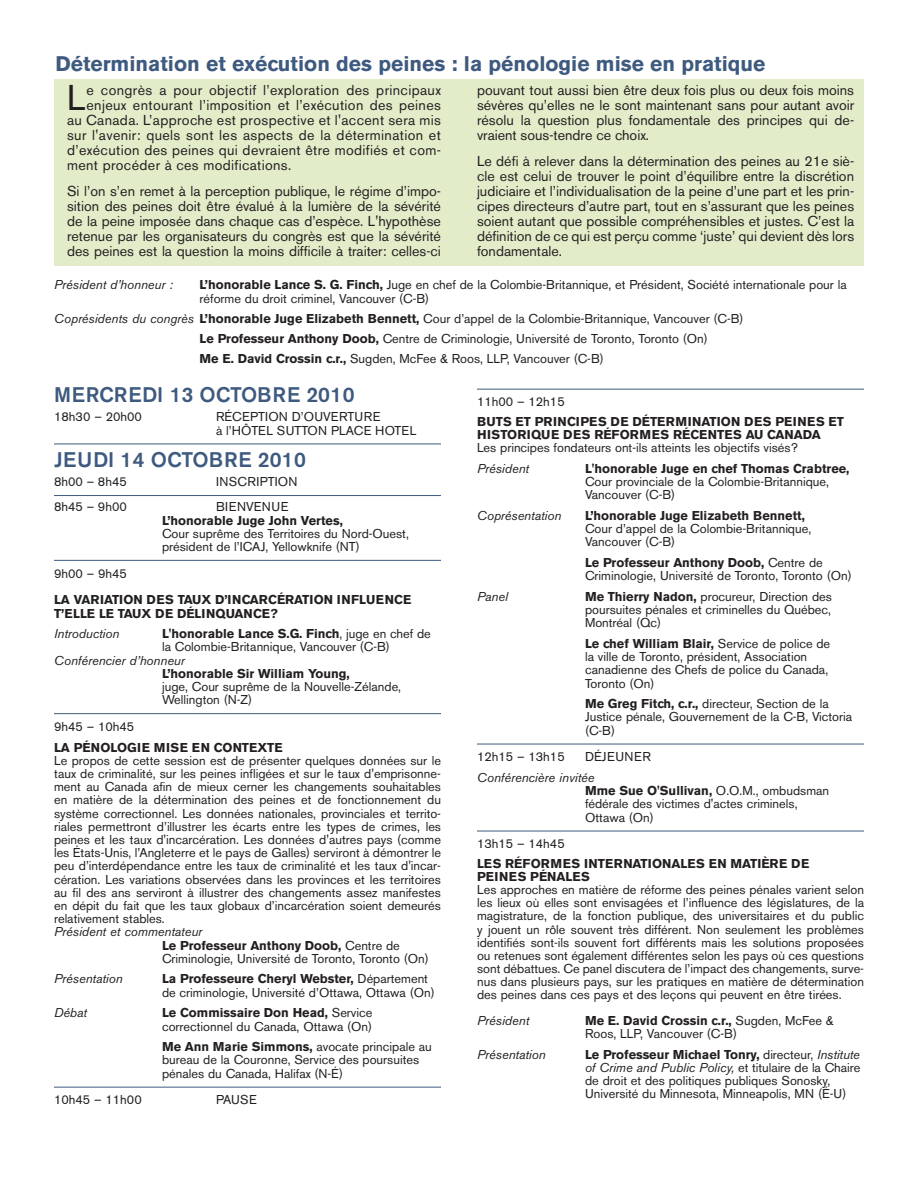
<style>
.page{position:relative;width:918px;height:1188px;background:#fff}
.page>*{position:absolute;margin:0;border:0;box-sizing:border-box;transform-origin:0 0}
.t1{font:35.55px "Akzidenz Grotesk BE";color:#231f20}
.t2{font:700 21px "Akzidenz Grotesk BE";color:#3e5a7f}
.t3{font:500 21px "Akzidenz Grotesk BE";letter-spacing:.02em;color:#3e5a7f}
.t4{font:14.25px/15px "Akzidenz Grotesk BE";letter-spacing:.025em;color:#231f20;text-align:justify}
.t5{font:12.75px/13.2px "Akzidenz Grotesk BE";color:#231f20}
.t6{font:700 12.75px/13.2px "Akzidenz Grotesk BE";color:#231f20}
.t7{font:italic 12.75px "Akzidenz Grotesk BE";color:#231f20}
.t8{font:12.75px "Akzidenz Grotesk BE";letter-spacing:.04em;color:#231f20}
.s1{font-weight:700}
.s2{font-style:italic}
</style>
<div class="page">
<div style="left:54px;top:79px;width:810px;height:187px;background:#e3ecc9"></div>
<hr style="left:54px;top:444px;width:387px;height:1px;background:#3e5a7f">
<hr style="left:54px;top:495px;width:387px;height:1px;background:#3e5a7f">
<hr style="left:54px;top:560px;width:387px;height:1px;background:#3e5a7f">
<hr style="left:54px;top:713px;width:387px;height:1px;background:#3e5a7f">
<hr style="left:54px;top:1087px;width:387px;height:1px;background:#3e5a7f">
<hr style="left:477px;top:389px;width:387px;height:1px;background:#3e5a7f">
<hr style="left:477px;top:744px;width:387px;height:1px;background:#3e5a7f">
<hr style="left:477px;top:831px;width:387px;height:1px;background:#3e5a7f">
<h2 class="t2" style="left:56px;top:52px;width:711px">Détermination et exécution des peines : la pénologie mise en pratique</h2>
<h1 class="t1" style="left:67px;top:77px;width:20px">L</h1>
<p class="t4" style="left:86px;top:83px;width:356px">e congrès a pour objectif l’exploration des principaux</p>
<p class="t4" style="left:86px;top:98px;width:356px">enjeux entourant l’imposition et l’exécution des peines</p>
<p class="t4" style="left:67px;top:113px;width:375px">au Canada. L’approche est prospective et l'accent sera mis</p>
<p class="t4" style="left:67px;top:128px;width:375px">sur l'avenir: quels sont les aspects de la détermination et</p>
<p class="t4" style="left:67px;top:143px;width:375px">d’exécution des peines qui devraient être modifiés et com-</p>
<p class="t4" style="left:67px;top:158px;width:226px">ment procéder à ces modifications.</p>
<p class="t4" style="left:67px;top:183px;width:375px">Si l’on s’en remet à la perception publique, le régime d’impo&shy;sition des peines doit être évalué à la lumière de la sévérité de la peine imposée dans chaque cas d’espèce. L'hypothèse retenue par les organisateurs du congrès est que la sévérité des peines est la question la moins difficile à traiter: celles-ci</p>
<p class="t4" style="left:477px;top:83px;width:379px">pouvant tout aussi bien être deux fois plus ou deux fois moins sévères qu’elles ne le sont maintenant sans pour autant avoir résolu la question plus fondamentale des principes qui de&shy;vraient sous-tendre ce choix.</p>
<p class="t4" style="left:477px;top:154px;width:379px">Le défi à relever dans la détermination des peines au 21e siè&shy;cle est celui de trouver le point d’équilibre entre la discrétion judiciaire et l’individualisation de la peine d’une part et les prin&shy;cipes directeurs d’autre part, tout en s’assurant que les peines soient autant que possible compréhensibles et justes. C’est la définition de ce qui est perçu comme ‘juste’ qui devient dès lors fondamentale.</p>
<p class="t7" style="left:54px;top:277px;width:120px">Président d’honneur :</p>
<p class="t5" style="left:200px;top:277px;width:649px;line-height:14.2px"><span class="s1">L’honorable Lance S. G. Finch,</span> Juge en chef de la Colombie-Britannique, et Président, Société internationale pour la réforme du droit criminel, Vancouver (C-B)</p>
<p class="t5" style="left:200px;top:309px;width:546px;line-height:19.8px;text-indent:-146px"><span class="s2">Coprésidents du congrès</span> <span class="s1">L’honorable Juge Elizabeth Bennett,</span> Cour d’appel de la Colombie-Britannique, Vancouver (C-B)<br><span class="s1">Le Professeur Anthony Doob,</span> Centre de Criminologie, Université de Toronto, Toronto (On)<br><span class="s1">Me E. David Crossin c.r.,</span> Sugden, McFee &amp; Roos, LLP, Vancouver (C-B)</p>
<h2 class="t3" style="left:54px;top:382px;width:302px">MERCREDI 13 OCTOBRE 2010</h2>
<p class="t5" style="left:54px;top:410px;width:90px">18h30 – 20h00</p>
<p class="t5" style="left:216px;top:410px;width:202px">RÉCEPTION D’OUVERTURE<br>à l’HÔTEL SUTTON PLACE HOTEL</p>
<h2 class="t3" style="left:54px;top:447px;width:253px">JEUDI 14 OCTOBRE 2010</h2>
<p class="t5" style="left:54px;top:475px;width:74px">8h00 – 8h45</p>
<p class="t5" style="left:216px;top:475px;width:13px">Inscription</p>
<p class="t5" style="left:54px;top:500px;width:74px">8h45 – 9h00</p>
<p class="t5" style="left:216px;top:500px;width:19px">Bienvenue</p>
<p class="t6" style="left:162px;top:514px;width:182px">L’honorable Juge John Vertes,</p>
<p class="t5" style="left:162px;top:527px;width:248px">Cour suprême des Territoires du Nord-Ouest, président de l’ICAJ, Yellowknife (NT)</p>
<p class="t5" style="left:54px;top:567px;width:74px">9h00 – 9h45</p>
<p class="t6" style="left:54px;top:593px;width:359px">LA VARIATION DES TAUX D’INCARCÉRATION INFLUENCE<br>T’ELLE LE TAUX DE DÉLINQUANCE?</p>
<p class="t7" style="left:54px;top:626px;width:67px">Introduction</p>
<p class="t5" style="left:162px;top:627px;width:270px"><span class="s1">L'honorable Lance S.G. Finch</span>, juge en chef de la Colombie-Britannique, Vancouver (C-B)</p>
<p class="t7" style="left:54px;top:653px;width:132px">Conférencier d’honneur</p>
<p class="t6" style="left:162px;top:667px;width:189px">L’honorable Sir William Young,</p>
<p class="t5" style="left:162px;top:680px;width:241px">juge, Cour suprême de la Nouvelle-Zélande,<br>Wellington (N-Z)</p>
<p class="t5" style="left:54px;top:720px;width:82px">9h45 – 10h45</p>
<p class="t6" style="left:54px;top:741px;width:230px">LA PÉNOLOGIE MISE EN CONTEXTE</p>
<p class="t5" style="left:54px;top:754px;width:389px;text-align:justify">Le propos de cette session est de présenter quelques données sur le taux de criminalité, sur les peines infligées et sur le taux d'emprisonne&shy;ment au Canada afin de mieux cerner les changements souhaitables en matière de la détermination des peines et de fonctionnement du système correctionnel. Les données nationales, provinciales et territo&shy;riales permettront d’illustrer les écarts entre les types de crimes, les peines et les taux d'incarcération. Les données d'autres pays (comme les États-Unis, l’Angleterre et le pays de Galles) serviront à démontrer le peu d’interdépendance entre les taux de criminalité et les taux d'incar&shy;cération. Les variations observées dans les provinces et les territoires au fil des ans serviront à illustrer des changements assez manifestes en dépit du fait que les taux globaux d’incarcération soient demeurés relativement stables.</p>
<p class="t5" style="left:162px;top:925px;width:268px;text-indent:-108px"><span class="s2">Président et commentateur<br></span><span class="s1">Le Professeur Anthony Doob,</span> Centre de<br>Criminologie, Université de Toronto, Toronto (On)</p>
<p class="t7" style="left:54px;top:971px;width:70px">Présentation</p>
<p class="t5" style="left:162px;top:972px;width:274px"><span class="s1">La Professeure Cheryl Webster,</span> Département de criminologie, Université d’Ottawa, Ottawa (On)</p>
<p class="t7" style="left:54px;top:1005px;width:34px">Débat</p>
<p class="t5" style="left:162px;top:1006px;width:212px"><span class="s1">Le Commissaire Don Head,</span> Service correctionnel du Canada, Ottawa (On)</p>
<p class="t5" style="left:162px;top:1040px;width:271px"><span class="s1">Me Ann Marie Simmons,</span> avocate principale au bureau de la Couronne, Service des poursuites pénales du Canada, Halifax (N-É)</p>
<p class="t5" style="left:54px;top:1093px;width:89px">10h45 – 11h00</p>
<p class="t5" style="left:216px;top:1093px;width:42px">PAUSE</p>
<p class="t5" style="left:477px;top:395px;width:89px">11h00 – 12h15</p>
<p class="t6" style="left:477px;top:415px;width:368px">BUTS ET PRINCIPES DE DÉTERMINATION DES PEINES ET<br>HISTORIQUE DES RÉFORMES RÉCENTES AU CANADA</p>
<p class="t5" style="left:477px;top:441px;width:322px">Les principes fondateurs ont-ils atteints les objectifs visés?</p>
<p class="t7" style="left:477px;top:461px;width:54px">Président</p>
<p class="t6" style="left:585px;top:462px;width:266px">L'honorable Juge en chef Thomas Crabtree,</p>
<p class="t5" style="left:585px;top:475px;width:246px">Cour provinciale de la Colombie-Britannique,<br>Vancouver (C-B)</p>
<p class="t7" style="left:477px;top:508px;width:86px">Coprésentation</p>
<p class="t6" style="left:585px;top:509px;width:221px">L’honorable Juge Elizabeth Bennett,</p>
<p class="t5" style="left:585px;top:522px;width:228px">Cour d’appel de la Colombie-Britannique,<br>Vancouver (C-B)</p>
<p class="t5" style="left:585px;top:556px;width:268px"><span class="s1">Le Professeur Anthony Doob,</span> Centre de<br>Criminologie, Université de Toronto, Toronto (On)</p>
<p class="t7" style="left:477px;top:589px;width:33px">Panel</p>
<p class="t5" style="left:585px;top:590px;width:248px;text-align:justify"><span class="s1">Me Thierry Nadon,</span> procureur, Direction des poursuites pénales et criminelles du Québec, Montréal (Qc)</p>
<p class="t5" style="left:585px;top:637px;width:247px"><span class="s1">Le chef William Blair,</span> Service de police de la ville de Toronto, président, Association canadienne des Chefs de police du Canada, Toronto (On)</p>
<p class="t5" style="left:585px;top:697px;width:269px"><span class="s1">Me Greg Fitch, c.r.,</span> directeur, Section de la<br>Justice pénale, Gouvernement de la C-B, Victoria (C-B)</p>
<p class="t5" style="left:477px;top:750px;width:89px">12h15 – 13h15</p>
<p class="t8" style="left:585px;top:749px;width:67px">DÉJEUNER</p>
<p class="t5" style="left:585px;top:771px;width:246px;text-indent:-108px"><span class="s2">Conférencière invitée<br></span><span class="s1">Mme Sue O'Sullivan,</span> O.O.M., ombudsman fédérale des victimes d'actes criminels,<br>Ottawa (On)</p>
<p class="t5" style="left:477px;top:837px;width:89px">13h15 – 14h45</p>
<p class="t6" style="left:477px;top:857px;width:334px">LES RÉFORMES INTERNATIONALES EN MATIÈRE DE<br>PEINES PÉNALES</p>
<p class="t5" style="left:477px;top:883px;width:389px;text-align:justify">Les approches en matière de réforme des peines pénales varient selon les lieux où elles sont envisagées et l’influence des législatures, de la magistrature, de la fonction publique, des universitaires et du public y jouent un rôle souvent très différent. Non seulement les problèmes identifiés sont-ils souvent fort différents mais les solutions proposées ou retenues sont également différentes selon les pays où ces questions sont débattues. Ce panel discutera de l’impact des changements, surve&shy;nus dans plusieurs pays, sur les pratiques en matière de détermination des peines dans ces pays et des leçons qui peuvent en être tirées.</p>
<p class="t7" style="left:477px;top:1013px;width:54px">Président</p>
<p class="t5" style="left:585px;top:1014px;width:250px"><span class="s1">Me E. David Crossin c.r.,</span> Sugden, McFee &amp;<br>Roos, LLP, Vancouver (C-B)</p>
<p class="t7" style="left:477px;top:1046px;width:70px">Présentation</p>
<p class="t5" style="left:585px;top:1048px;width:277px"><span class="s1">Le Professeur Michael Tonry,</span> directeur, <span class="s2">Institute of Crime and Public Policy,</span> et titulaire de la Chaire de droit et des politiques publiques Sonosky, Université du Minnesota, Minneapolis, MN (É-U)</p>
</div>
